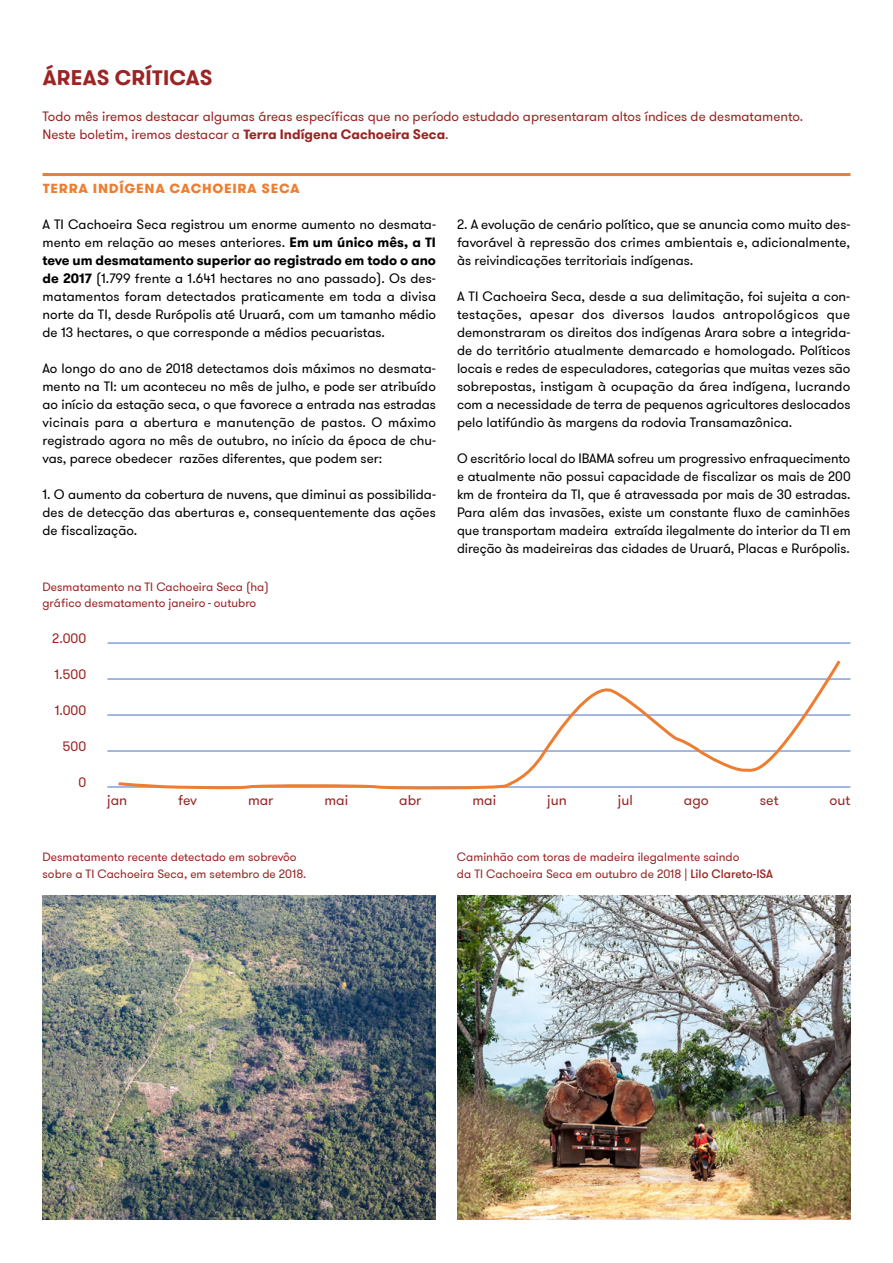
<style>
.page{position:relative;width:893px;height:1263px;background:#fff}
.page>*{position:absolute;margin:0;border:0;box-sizing:border-box;transform-origin:0 0}
.t1{font:700 21px "GT Walsheim Pro";letter-spacing:.015em;color:#9b2424}
.t2{font:700 16.5px "GT Walsheim Pro";color:#ed7d31}
.t3{font:14.25px "GT Walsheim Pro";color:#9b2424}
.t4{font:13.5px/18px "GT Walsheim Pro";color:#000;text-align:justify}
.t5{font:13.5px/18px "GT Walsheim Pro";color:#9b2424}
.t6{font:12px/16.5px "GT Walsheim Pro";color:#9b2424}
.s1{font-weight:700}
.s2{font-weight:500}
</style>
<div class="page">
<hr style="left:43px;top:173px;width:807px;height:3px;background:#ed7d31">
<img style="left:43px;top:895px;width:393px;height:324px">
<img style="left:457px;top:895px;width:393px;height:324px">
<hr style="left:107px;top:787px;width:743px;height:1px;background:#4472c4">
<hr style="left:107px;top:751px;width:743px;height:1px;background:#4472c4">
<hr style="left:107px;top:715px;width:743px;height:1px;background:#4472c4">
<hr style="left:107px;top:679px;width:743px;height:1px;background:#4472c4">
<hr style="left:108px;top:643px;width:742px;height:1px;background:#4472c4">
<svg style="left:116px;top:660px;width:727px;height:130px"></svg>
<h1 class="t1" style="left:43px;top:64px;width:171px">ÁREAS CRÍTICAS</h1>
<p class="t5" style="left:43px;top:108px;width:762px">Todo mês iremos destacar algumas áreas específicas que no período estudado apresentaram altos índices de desmatamento.<br>Neste boletim, iremos destacar a <span class="s1">Terra Indígena Cachoeira Seca</span>.</p>
<p class="t2" style="left:43px;top:177px;width:259px">terra indígena cachoeira seca</p>
<p class="t4" style="left:43px;top:216px;width:395px">A TI Cachoeira Seca registrou um enorme aumento no desmata&shy;mento em relação ao meses anteriores. <span class="s1">Em um único mês, a TI teve um desmatamento superior ao registrado em todo o ano de 2017</span> (1.799 frente a 1.641 hectares no ano passado). Os des&shy;matamentos foram detectados praticamente em toda a divisa norte da TI, desde Rurópolis até Uruará, com um tamanho médio de 13 hectares, o que corresponde a médios pecuaristas.</p>
<p class="t4" style="left:43px;top:360px;width:395px">Ao longo do ano de 2018 detectamos dois máximos no desmata&shy;mento na TI: um aconteceu no mês de julho, e pode ser atribuído ao início da estação seca, o que favorece a entrada nas estradas vicinais para a abertura e manutenção de pastos. O máximo registrado agora no mês de outubro, no início da época de chu&shy;vas, parece obedecer razões diferentes, que podem ser:</p>
<p class="t4" style="left:43px;top:486px;width:395px">1. O aumento da cobertura de nuvens, que diminui as possibilida&shy;des de detecção das aberturas e, consequentemente das ações de fiscalização.</p>
<p class="t6" style="left:43px;top:579px;width:228px">Desmatamento na TI Cachoeira Seca (ha) gráfico desmatamento janeiro - outubro</p>
<p class="t5" style="left:52px;top:630px;width:36px">2.000</p>
<p class="t5" style="left:54px;top:666px;width:33px">1.500</p>
<p class="t5" style="left:55px;top:702px;width:33px">1.000</p>
<p class="t5" style="left:63px;top:738px;width:25px">500</p>
<p class="t5" style="left:78px;top:774px;width:9px">0</p>
<p class="t4" style="left:457px;top:216px;width:395px">2. A evolução de cenário político, que se anuncia como muito des&shy;favorável à repressão dos crimes ambientais e, adicionalmente, às reivindicações territoriais indígenas.</p>
<p class="t4" style="left:457px;top:288px;width:395px">A TI Cachoeira Seca, desde a sua delimitação, foi sujeita a con&shy;testações, apesar dos diversos laudos antropológicos que demonstraram os direitos dos indígenas Arara sobre a integrida&shy;de do território atualmente demarcado e homologado. Políticos locais e redes de especuladores, categorias que muitas vezes são sobrepostas, instigam à ocupação da área indígena, lucrando com a necessidade de terra de pequenos agricultores deslocados pelo latifúndio às margens da rodovia Transamazônica.</p>
<p class="t4" style="left:457px;top:450px;width:395px">O escritório local do IBAMA sofreu um progressivo enfraquecimento e atualmente não possui capacidade de fiscalizar os mais de 200 km de fronteira da TI, que é atravessada por mais de 30 estradas.<br>Para além das invasões, existe um constante fluxo de caminhões que transportam madeira extraída ilegalmente do interior da TI em direção às madeireiras das cidades de Uruará, Placas e Rurópolis.</p>
<p class="t3" style="left:107px;top:791px;width:22px">jan</p>
<p class="t3" style="left:178px;top:791px;width:20px">fev</p>
<p class="t3" style="left:248px;top:791px;width:27px">mar</p>
<p class="t3" style="left:325px;top:791px;width:25px">mai</p>
<p class="t3" style="left:399px;top:791px;width:24px">abr</p>
<p class="t3" style="left:473px;top:791px;width:25px">mai</p>
<p class="t3" style="left:547px;top:791px;width:21px">jun</p>
<p class="t3" style="left:618px;top:791px;width:16px">jul</p>
<p class="t3" style="left:684px;top:791px;width:26px">ago</p>
<p class="t3" style="left:760px;top:791px;width:20px">set</p>
<p class="t3" style="left:830px;top:791px;width:22px">out</p>
<p class="t6" style="left:43px;top:849px;width:265px">Desmatamento recente detectado em sobrevôo sobre a TI Cachoeira Seca, em setembro de 2018.</p>
<p class="t6" style="left:457px;top:849px;width:318px">Caminhão com toras de madeira ilegalmente saindo<br>da TI Cachoeira Seca em outubro de 2018 | <span class="s2">Lilo Clareto-ISA</span></p>
</div>
